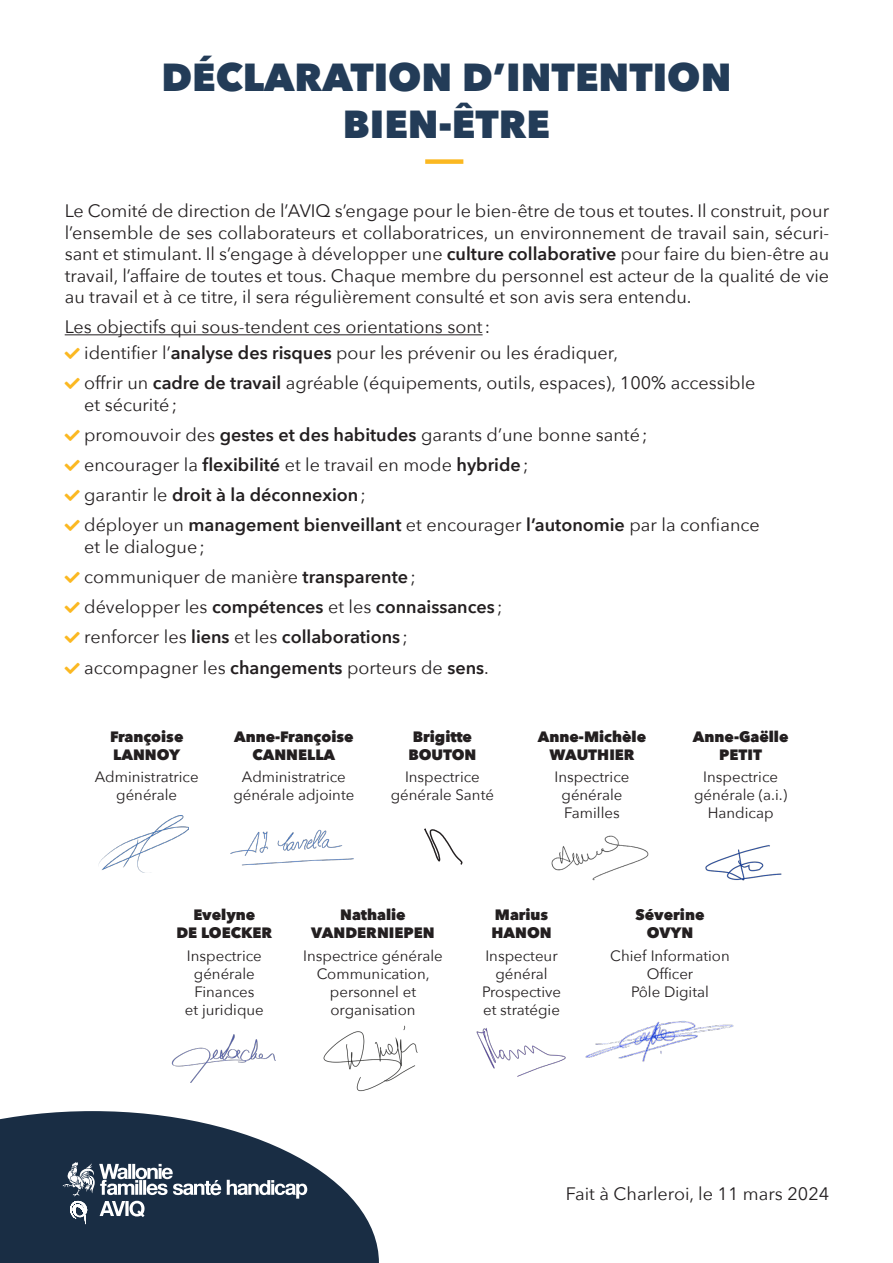
<style>
.page{position:relative;width:893px;height:1263px;background:#fff}
.page>*{position:absolute;margin:0;border:0;box-sizing:border-box;transform-origin:0 0}
.t1{font:800 39px/46.8px "Avenir Next";color:#233c58;text-align:center}
.t2{font:18px/21.6px "Avenir Next";color:#231f20}
.t3{font:600 18px "Avenir Next";color:#231f20}
.t4{font:15px/18px "Avenir Next";color:#231f20;text-align:center}
.t5{font:800 15px/18px "Avenir Next";color:#231f20;text-align:center}
.s1{font-weight:600}
.s2{color:#fbb821}
.s3{font-weight:400}
</style>
<div class="page">
<hr style="left:65px;top:334px;width:418px;height:1px;background:#231f20">
<svg style="left:424px;top:828px;width:38px;height:37px"></svg>
<img style="left:230px;top:829px;width:124px;height:37px">
<img style="left:171px;top:1034px;width:105px;height:49px">
<img style="left:99px;top:816px;width:90px;height:56px">
<img style="left:585px;top:1021px;width:149px;height:41px">
<img style="left:323px;top:1025px;width:94px;height:67px">
<img style="left:551px;top:835px;width:98px;height:45px">
<img style="left:476px;top:1028px;width:90px;height:49px">
<img style="left:705px;top:845px;width:77px;height:36px">
<div style="left:425px;top:159px;width:38px;height:5px;background:#fbb821"></div>
<svg style="left:0;top:1111px;width:379px;height:152px;fill:#192d44"></svg>
<svg style="left:227px;top:1180px;width:80px;height:18px"></svg>
<svg style="left:63px;top:1162px;width:158px;height:63px"></svg>
<p class="t1" style="left:161px;top:54px;width:571px">DÉCLARATION D’INTENTION<br>BIEN-ÊTRE</p>
<p class="t2" style="left:65px;top:199px;width:766px;text-align:justify">Le Comité de direction de l’AVIQ s’engage pour le bien-être de tous et toutes. Il construit, pour l’ensemble de ses collaborateurs et collaboratrices, un environnement de travail sain, sécuri&shy;sant et stimulant. Il s’engage à développer une <span class="s1">culture collaborative</span> pour faire du bien-être au travail, l’affaire de toutes et tous. Chaque membre du personnel est acteur de la qualité de vie au travail et à ce titre, il sera régulièrement consulté et son avis sera entendu.</p>
<p class="t2" style="left:65px;top:316px;width:427px">Les objectifs qui sous-tendent ces orientations sont:</p>
<p class="t2" style="left:65px;top:341px;width:555px"><span class="s2">★</span> identifier l’<span class="s1">analyse des risques</span> pour les prévenir ou les éradiquer,</p>
<p class="t2" style="left:84px;top:372px;width:673px;text-indent:-20px"><span class="s2">★</span> offrir un <span class="s1">cadre de travail</span> agréable (équipements, outils, espaces), 100% accessible et sécurité;</p>
<p class="t2" style="left:65px;top:423px;width:584px"><span class="s2">★</span> promouvoir des <span class="s1">gestes et des habitudes</span> garants d’une bonne santé;</p>
<p class="t2" style="left:65px;top:453px;width:465px"><span class="s2">★</span> encourager la <span class="s1">flexibilité</span> et le travail en mode <span class="s1">hybride</span>;</p>
<p class="t3" style="left:65px;top:480px;width:303px"><span class="s2">★</span> <span class="s3">garantir le</span> droit à la déconnexion<span class="s3">;</span></p>
<p class="t2" style="left:84px;top:514px;width:677px;text-indent:-20px"><span class="s2">★</span> déployer un <span class="s1">management bienveillant</span> et encourager <span class="s1">l’autonomie</span> par la confiance et le dialogue;</p>
<p class="t2" style="left:65px;top:565px;width:353px"><span class="s2">★</span> communiquer de manière <span class="s1">transparente</span>;</p>
<p class="t3" style="left:65px;top:592px;width:439px"><span class="s2">★</span> <span class="s3">développer les</span> compétences <span class="s3">et les</span> connaissances <span class="s3">;</span></p>
<p class="t3" style="left:65px;top:622px;width:345px"><span class="s2">★</span> <span class="s3">renforcer les</span> liens <span class="s3">et les</span> collaborations <span class="s3">;</span></p>
<p class="t2" style="left:65px;top:656px;width:426px"><span class="s2">★</span> accompagner les <span class="s1">changements</span> porteurs de <span class="s1">sens</span>.</p>
<p class="t5" style="left:110px;top:728px;width:75px;text-align:left">Françoise<br>LANNOY</p>
<p class="t4" style="left:95px;top:767px;width:105px">Administratrice générale</p>
<p class="t5" style="left:234px;top:728px;width:121px">Anne-Françoise<br>CANNELLA</p>
<p class="t4" style="left:233px;top:767px;width:122px">Administratrice générale adjointe</p>
<p class="t5" style="left:408px;top:728px;width:70px;text-align:left">Brigitte<br>BOUTON</p>
<p class="t4" style="left:391px;top:767px;width:105px">Inspectrice générale Santé</p>
<p class="t5" style="left:538px;top:728px;width:110px">Anne-Michèle<br>WAUTHIER</p>
<p class="t4" style="left:555px;top:767px;width:76px">Inspectrice générale</p>
<p class="t4" style="left:564px;top:803px;width:57px">Familles</p>
<p class="t5" style="left:693px;top:728px;width:97px">Anne-Gaëlle<br>PETIT</p>
<p class="t4" style="left:694px;top:767px;width:95px">Inspectrice générale (a.i.)</p>
<p class="t4" style="left:708px;top:803px;width:67px">Handicap</p>
<p class="t5" style="left:176px;top:906px;width:97px">Evelyne<br>DE LOECKER</p>
<p class="t4" style="left:187px;top:946px;width:76px">Inspectrice générale</p>
<p class="t4" style="left:185px;top:982px;width:80px">Finances<br>et juridique</p>
<p class="t5" style="left:311px;top:906px;width:125px">Nathalie<br>VANDERNIEPEN</p>
<p class="t4" style="left:303px;top:946px;width:141px">Inspectrice générale<br>Communication, personnel et organisation</p>
<p class="t5" style="left:491px;top:906px;width:62px;text-align:left">Marius<br>HANON</p>
<p class="t4" style="left:485px;top:946px;width:74px">Inspecteur général</p>
<p class="t4" style="left:482px;top:982px;width:80px;text-align:left">Prospective et stratégie</p>
<p class="t5" style="left:636px;top:906px;width:70px">Séverine<br>OVYN</p>
<p class="t4" style="left:610px;top:946px;width:121px">Chief Information<br>Officer</p>
<p class="t4" style="left:631px;top:982px;width:79px">Pôle Digital</p>
<p class="t2" style="left:566px;top:1182px;width:265px">Fait à Charleroi, le 11 mars 2024</p>
</div>
